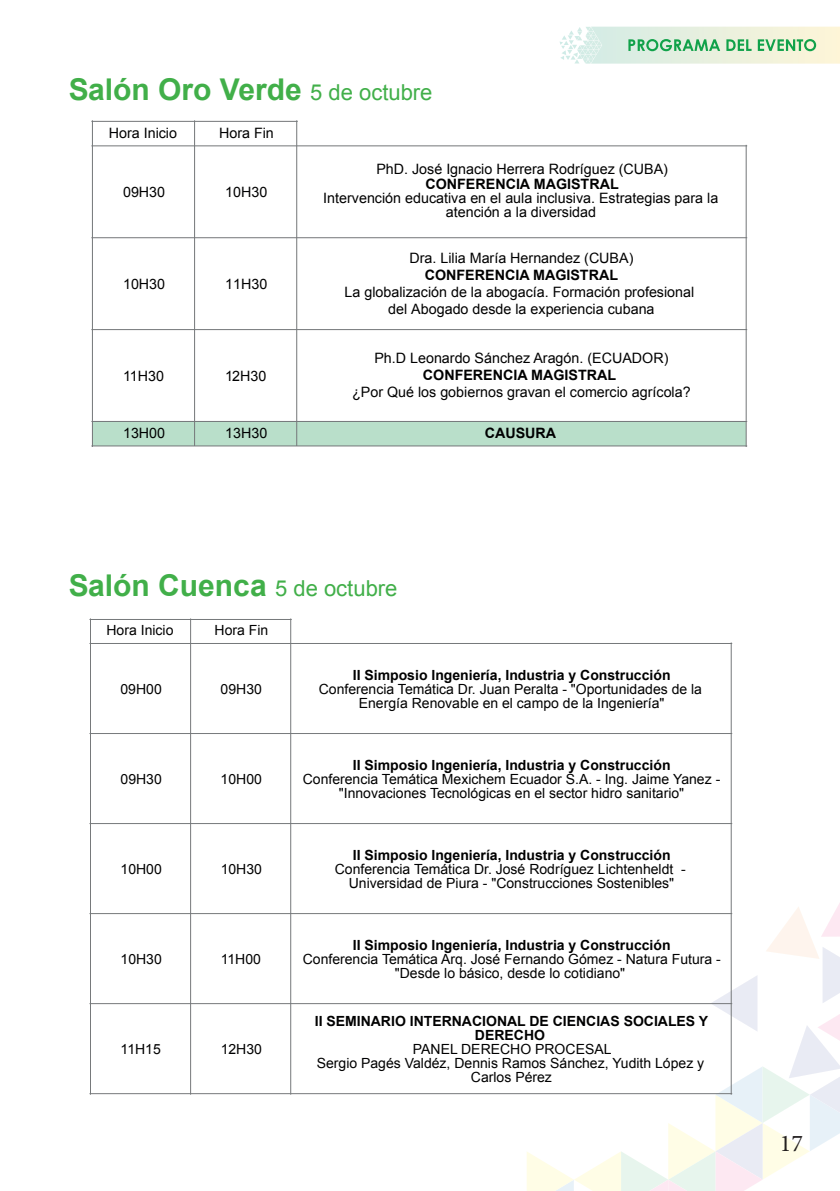
<style>
.page{position:relative;width:840px;height:1191px;background:#fff}
.page>*{position:absolute;margin:0;border:0;box-sizing:border-box;transform-origin:0 0}
.t1{font:700 30px "Arial";color:#41af49}
.t2{font:24px "Minion Pro";color:#231f20}
.t3{font:14.2px/14.2px "Arial";color:#000001;text-align:center}
.t4{font:700 14.2px "Arial";color:#000001}
.t5{font:14px/14px "Arial";color:#000001;text-align:center}
.t6{font:700 14px/14px "Arial";color:#000001;text-align:center}
.s1{font-weight:400;font-size:22px}
</style>
<div class="page">
<svg style="left:560px;top:27px;width:279px;height:37px;background:#d5e9d2"></svg>
<svg style="left:526px;top:893px;width:313px;height:298px"></svg>
<div style="left:92px;top:421px;width:102px;height:25px;background:#b9dfca"></div>
<div style="left:194px;top:421px;width:102px;height:25px;background:#b9dfca"></div>
<div style="left:296px;top:421px;width:449px;height:25px;background:#b9dfca"></div>
<hr style="left:194px;top:120px;width:1px;height:326px;background:#76797b">
<svg style="left:296px;top:120px;width:1px;height:25px"></svg>
<hr style="left:296px;top:146px;width:1px;height:300px;background:#76797b">
<hr style="left:91px;top:145px;width:655px;height:1px;background:#76797b">
<hr style="left:91px;top:237px;width:655px;height:1px;background:#76797b">
<hr style="left:91px;top:329px;width:655px;height:1px;background:#76797b">
<hr style="left:91px;top:421px;width:655px;height:1px;background:#76797b">
<hr style="left:92px;top:120px;width:1px;height:301px;background:#76797b">
<svg style="left:92px;top:422px;width:1px;height:25px"></svg>
<hr style="left:745px;top:145px;width:1px;height:276px;background:#76797b">
<svg style="left:745px;top:422px;width:1px;height:25px"></svg>
<hr style="left:91px;top:121px;width:206px;height:1px;background:#76797b">
<hr style="left:91px;top:445px;width:655px;height:1px;background:#76797b">
<hr style="left:190px;top:618px;width:1px;height:476px;background:#76797b">
<svg style="left:290px;top:618px;width:1px;height:25px"></svg>
<hr style="left:290px;top:643px;width:1px;height:451px;background:#76797b">
<hr style="left:89px;top:643px;width:642px;height:1px;background:#76797b">
<hr style="left:89px;top:733px;width:642px;height:1px;background:#76797b">
<hr style="left:89px;top:823px;width:642px;height:1px;background:#76797b">
<hr style="left:89px;top:913px;width:642px;height:1px;background:#76797b">
<hr style="left:89px;top:1003px;width:642px;height:1px;background:#76797b">
<hr style="left:90px;top:618px;width:1px;height:476px;background:#76797b">
<hr style="left:730px;top:642px;width:1px;height:452px;background:#76797b">
<hr style="left:89px;top:619px;width:202px;height:1px;background:#76797b">
<hr style="left:89px;top:1093px;width:201px;height:1px;background:#76797b">
<hr style="left:290px;top:1093px;width:441px;height:1px;background:#76797b">
<h1 class="t1" style="left:68px;top:73px;width:366px">Salón Oro Verde <span class="s1">5 de octubre</span></h1>
<p class="t3" style="left:109px;top:126px;width:70px">Hora Inicio</p>
<p class="t3" style="left:219px;top:126px;width:56px">Hora Fin</p>
<p class="t3" style="left:123px;top:185px;width:44px">09H30</p>
<p class="t3" style="left:225px;top:185px;width:44px">10H30</p>
<p class="t3" style="left:123px;top:277px;width:44px">10H30</p>
<p class="t3" style="left:225px;top:277px;width:44px">11H30</p>
<p class="t3" style="left:123px;top:368px;width:43px">11H30</p>
<p class="t3" style="left:225px;top:368px;width:43px">12H30</p>
<p class="t3" style="left:376px;top:162px;width:293px">PhD. José Ignacio Herrera Rodríguez (CUBA)</p>
<p class="t4" style="left:425px;top:176px;width:195px">CONFERENCIA MAGISTRAL</p>
<p class="t3" style="left:323px;top:191px;width:396px">Intervención educativa en el aula inclusiva. Estrategias para la atención a la diversidad</p>
<p class="t3" style="left:409px;top:251px;width:225px">Dra. Lilia María Hernandez (CUBA)</p>
<p class="t4" style="left:424px;top:267px;width:195px">CONFERENCIA MAGISTRAL</p>
<p class="t3" style="left:344px;top:284px;width:351px;line-height:17.2px">La globalización de la abogacía. Formación profesional del Abogado desde la experiencia cubana</p>
<p class="t3" style="left:374px;top:351px;width:295px">Ph.D Leonardo Sánchez Aragón. (ECUADOR)</p>
<p class="t4" style="left:422px;top:367px;width:195px">CONFERENCIA MAGISTRAL</p>
<p class="t3" style="left:352px;top:385px;width:340px">¿Por Qué los gobiernos gravan el comercio agrícola?</p>
<p class="t3" style="left:123px;top:426px;width:44px">13H00</p>
<p class="t3" style="left:225px;top:426px;width:44px">13H30</p>
<p class="t4" style="left:484px;top:425px;width:73px">CAUSURA</p>
<h1 class="t1" style="left:68px;top:568px;width:331px">Salón Cuenca <span class="s1">5 de octubre</span></h1>
<p class="t5" style="left:106px;top:623px;width:68px">Hora Inicio</p>
<p class="t5" style="left:214px;top:623px;width:55px">Hora Fin</p>
<p class="t5" style="left:120px;top:681px;width:43px">09H00</p>
<p class="t5" style="left:220px;top:681px;width:43px">09H30</p>
<p class="t5" style="left:120px;top:771px;width:43px">09H30</p>
<p class="t5" style="left:220px;top:771px;width:43px">10H00</p>
<p class="t5" style="left:120px;top:861px;width:43px">10H00</p>
<p class="t5" style="left:220px;top:861px;width:43px">10H30</p>
<p class="t5" style="left:120px;top:951px;width:43px">10H30</p>
<p class="t5" style="left:220px;top:951px;width:42px">11H00</p>
<p class="t5" style="left:120px;top:1041px;width:42px">11H15</p>
<p class="t5" style="left:220px;top:1041px;width:43px">12H30</p>
<p class="t6" style="left:352px;top:667px;width:319px">II Simposio Ingeniería, Industria y Construcción</p>
<p class="t5" style="left:318px;top:681px;width:384px">Conferencia Temática Dr. Juan Peralta - "Oportunidades de la<br>Energía Renovable en el campo de la Ingeniería"</p>
<p class="t6" style="left:352px;top:757px;width:319px">II Simposio Ingeniería, Industria y Construcción</p>
<p class="t5" style="left:302px;top:771px;width:419px">Conferencia Temática Mexichem Ecuador S.A. - Ing. Jaime Yanez - "Innovaciones Tecnológicas en el sector hidro sanitario"</p>
<p class="t6" style="left:352px;top:847px;width:319px">II Simposio Ingeniería, Industria y Construcción</p>
<p class="t5" style="left:334px;top:861px;width:352px">Conferencia Temática Dr. José Rodríguez Lichtenheldt -<br>Universidad de Piura - "Construcciones Sostenibles"</p>
<p class="t6" style="left:352px;top:937px;width:319px">II Simposio Ingeniería, Industria y Construcción</p>
<p class="t5" style="left:302px;top:951px;width:419px">Conferencia Temática Arq. José Fernando Gómez - Natura Futura - "Desde lo básico, desde lo cotidiano"</p>
<p class="t6" style="left:314px;top:1013px;width:395px">II SEMINARIO INTERNACIONAL DE CIENCIAS SOCIALES Y<br>DERECHO</p>
<p class="t5" style="left:316px;top:1041px;width:389px">PANEL DERECHO PROCESAL<br>Sergio Pagés Valdéz, Dennis Ramos Sánchez, Yudith López y<br>Carlos Pérez</p>
<h2 class="t2" style="left:779px;top:1127px;width:25px">17</h2>
</div>
